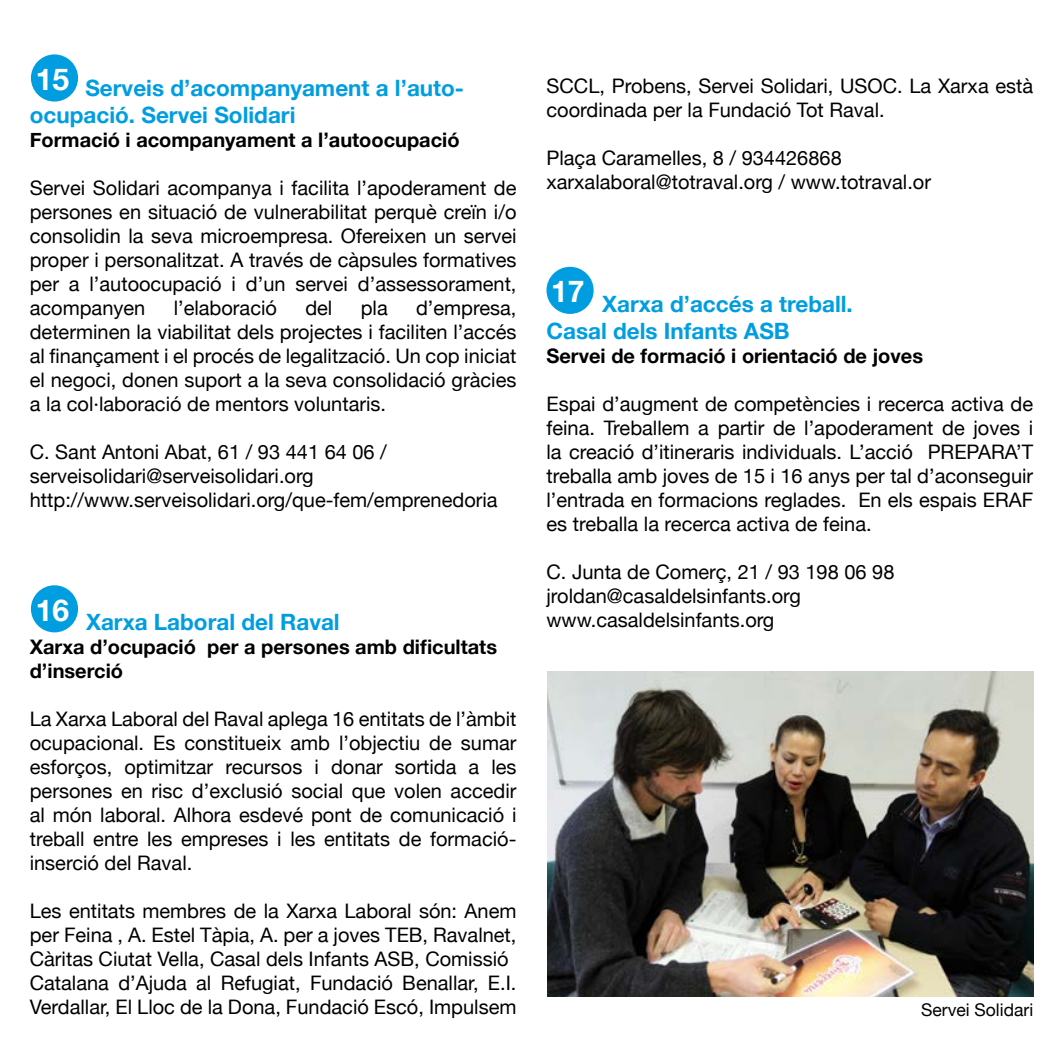
<style>
.page{position:relative;width:1063px;height:1063px;background:#fff}
.page>*{position:absolute;margin:0;border:0;box-sizing:border-box;transform-origin:0 0}
.t1{font:700 30px "Helvetica Neue";color:#fff}
.t2{font:700 22.5px/27px "Helvetica Neue";color:#009ee0}
.t3{font:20px/24px "Helvetica Neue";color:#000}
.t4{font:700 20px/24px "Helvetica Neue";color:#000}
.t5{font:17.5px "Helvetica Neue";color:#000}
</style>
<div class="page">
<div style="left:32px;top:56px;width:45px;height:44px;background:#009ee0;border-radius:50%"></div>
<div style="left:31px;top:54px;width:47px;height:48px;border:2px solid #009ee0;border-radius:50%"></div>
<div style="left:32px;top:587px;width:45px;height:44px;background:#009ee0;border-radius:50%"></div>
<div style="left:31px;top:585px;width:47px;height:47px;border:2px solid #009ee0;border-radius:50%"></div>
<div style="left:548px;top:268px;width:44px;height:45px;background:#009ee0;border-radius:50%"></div>
<div style="left:546px;top:267px;width:48px;height:47px;border:2px solid #009ee0;border-radius:50%"></div>
<img style="left:547px;top:671px;width:486px;height:326px">
<h1 class="t1" style="left:36px;top:52px;width:35px">15</h1>
<p class="t2" style="left:30px;top:73px;width:436px;text-indent:56px">Serveis d’acompanyament a l’auto&shy;ocupació. Servei Solidari</p>
<p class="t4" style="left:30px;top:126px;width:431px">Formació i acompanyament a l’autoocupació</p>
<p class="t3" style="left:30px;top:174px;width:488px;text-align:justify">Servei Solidari acompanya i facilita l’apoderament de persones en situació de vulnerabilitat perquè creïn i/o consolidin la seva microempresa. Ofereixen un servei proper i personalitzat. A través de càpsules formatives per a l’autoocupació i d’un servei d’assessorament, acompanyen</p>
<p class="t3" style="left:174px;top:294px;width:105px">l’elaboració</p>
<p class="t3" style="left:305px;top:294px;width:29px">del</p>
<p class="t3" style="left:361px;top:294px;width:29px">pla</p>
<p class="t3" style="left:30px;top:294px;width:488px;text-align:justify;text-indent:386px">d’empresa, determinen la viabilitat dels projectes i faciliten l’accés al finançament i el procés de legalització. Un cop iniciat el negoci, donen suport a la seva consolidació gràcies a la col·laboració de mentors voluntaris.</p>
<p class="t3" style="left:30px;top:438px;width:469px">C. Sant Antoni Abat, 61 / 93 441 64 06 / serveisolidari@serveisolidari.org http://www.serveisolidari.org/que-fem/emprenedoria</p>
<h1 class="t1" style="left:36px;top:583px;width:35px">16</h1>
<p class="t2" style="left:86px;top:607px;width:255px">Xarxa Laboral del Raval</p>
<p class="t4" style="left:30px;top:633px;width:469px">Xarxa d’ocupació per a persones amb dificultats d’inserció</p>
<p class="t3" style="left:30px;top:705px;width:488px;text-align:justify">La Xarxa Laboral del Raval aplega 16 entitats de l’àmbit ocupacional. Es constitueix amb l’objectiu de sumar esforços, optimitzar recursos i donar sortida a les persones en risc d’exclusió social que volen accedir al món laboral. Alhora esdevé pont de comunicació i treball entre les empreses i les entitats de formació&shy;inserció del Raval.</p>
<p class="t3" style="left:30px;top:897px;width:488px">Les entitats membres de la Xarxa Laboral són: Anem per Feina , A. Estel Tàpia, A. per a joves TEB, Ravalnet, Càritas Ciutat Vella, Casal dels Infants ASB, Comissió Catalana d’Ajuda al Refugiat, Fundació Benallar, E.I.<br>Verdallar, El Lloc de la Dona, Fundació Escó, Impulsem</p>
<p class="t3" style="left:547px;top:72px;width:488px">SCCL, Probens, Servei Solidari, USOC. La Xarxa està coordinada per la Fundació Tot Raval.</p>
<p class="t3" style="left:547px;top:144px;width:386px">Plaça Caramelles, 8 / 934426868 xarxalaboral@totraval.org / www.totraval.or</p>
<h1 class="t1" style="left:551px;top:264px;width:35px">17</h1>
<p class="t2" style="left:546px;top:289px;width:308px;text-indent:56px">Xarxa d’accés a treball.<br>Casal dels Infants ASB</p>
<p class="t4" style="left:546px;top:342px;width:378px">Servei de formació i orientació de joves</p>
<p class="t3" style="left:546px;top:390px;width:488px;text-align:justify">Espai d’augment de competències i recerca activa de feina. Treballem a partir de l’apoderament de joves i la creació d’itineraris individuals. L’acció PREPARA’T treballa amb joves de 15 i 16 anys per tal d’aconseguir l’entrada en formacions reglades. En els espais ERAF es treballa la recerca activa de feina.</p>
<p class="t3" style="left:546px;top:558px;width:349px">C. Junta de Comerç, 21 / 93 198 06 98 jroldan@casaldelsinfants.org www.casaldelsinfants.org</p>
<p class="t5" style="left:921px;top:995px;width:114px">Servei Solidari</p>
</div>
